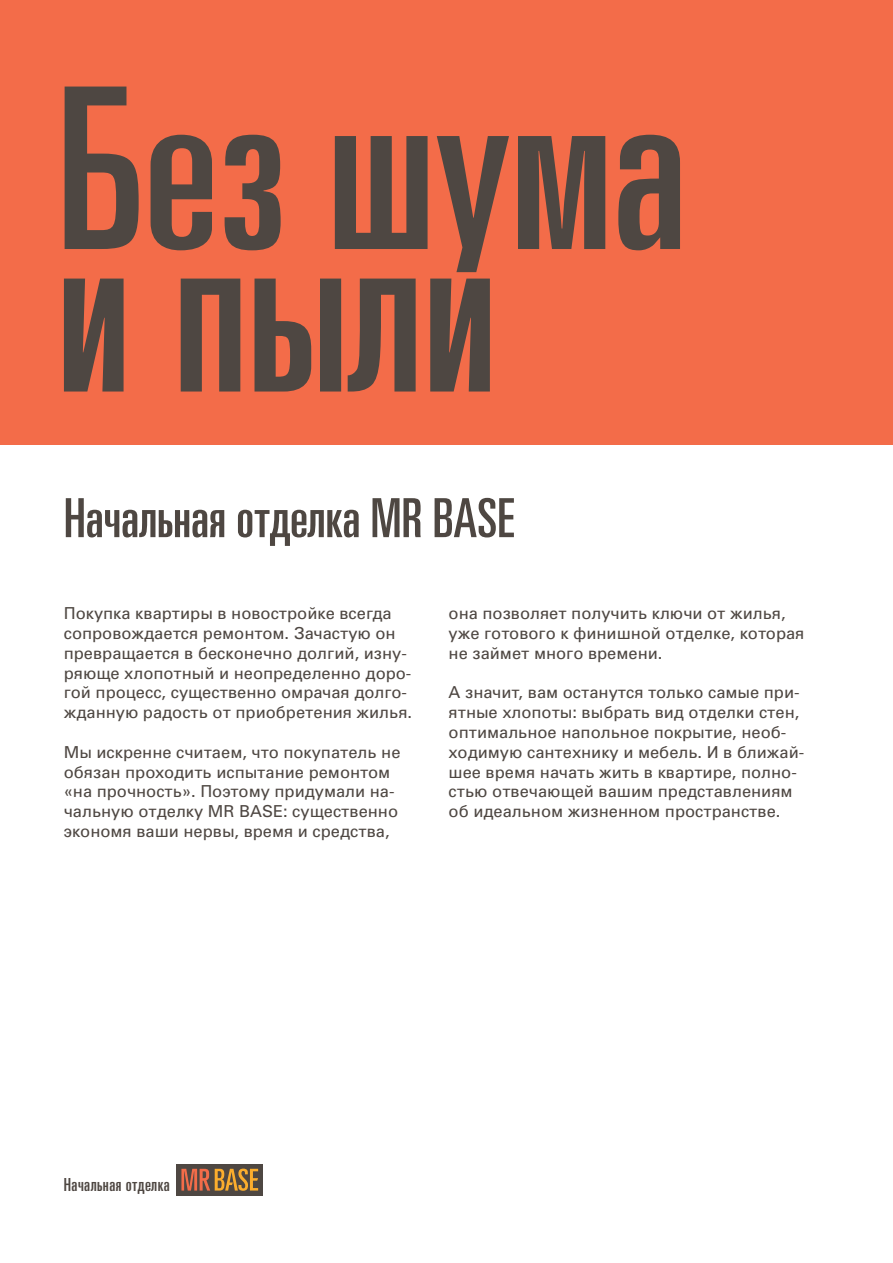
<style>
.page{position:relative;width:893px;height:1263px;background:#fff}
.page>*{position:absolute;margin:0;border:0;box-sizing:border-box;transform-origin:0 0}
.t1{font:ultra-condensed 54px "Partner";color:#4e4742}
.t2{font:ultra-condensed 18px "Partner";letter-spacing:.025em;color:#4e4742}
.t3{font:16.5px/19.8px "Partner";color:#4e4742}
</style>
<div class="page">
<div style="left:176px;top:1164px;width:87px;height:31px;background:#4e4742"></div>
<svg style="left:181px;top:1168px;width:77px;height:23px"></svg>
<div style="left:0;top:0;width:893px;height:444px;background:#f36c49"></div>
<svg style="left:64px;top:279px;width:426px;height:112px;fill:#4e4742"></svg>
<svg style="left:65px;top:87px;width:615px;height:185px"></svg>
<h1 class="t1" style="left:64px;top:487px;width:452px">Начальная отделка MR BASE</h1>
<p class="t3" style="left:64px;top:604px;width:350px">Покупка квартиры в новостройке всегда сопровождается ремонтом. Зачастую он превращается в бесконечно долгий, изну&shy;ряюще хлопотный и неопределенно доро&shy;гой процесс, существенно омрачая долго&shy;жданную радость от приобретения жилья.</p>
<p class="t3" style="left:64px;top:742px;width:338px">Мы искренне считаем, что покупатель не обязан проходить испытание ремонтом «на прочность». Поэтому придумали на&shy;чальную отделку MR BASE: существенно экономя ваши нервы, время и средства,</p>
<p class="t3" style="left:449px;top:604px;width:357px">она позволяет получить ключи от жилья, уже готового к финишной отделке, которая не займет много времени.</p>
<p class="t3" style="left:449px;top:683px;width:357px">А значит, вам останутся только самые при&shy;ятные хлопоты: выбрать вид отделки стен, оптимальное напольное покрытие, необ&shy;ходимую сантехнику и мебель. И в ближай&shy;шее время начать жить в квартире, полно&shy;стью отвечающей вашим представлениям об идеальном жизненном пространстве.</p>
<p class="t2" style="left:64px;top:1174px;width:108px">Начальная отделка</p>
</div>
